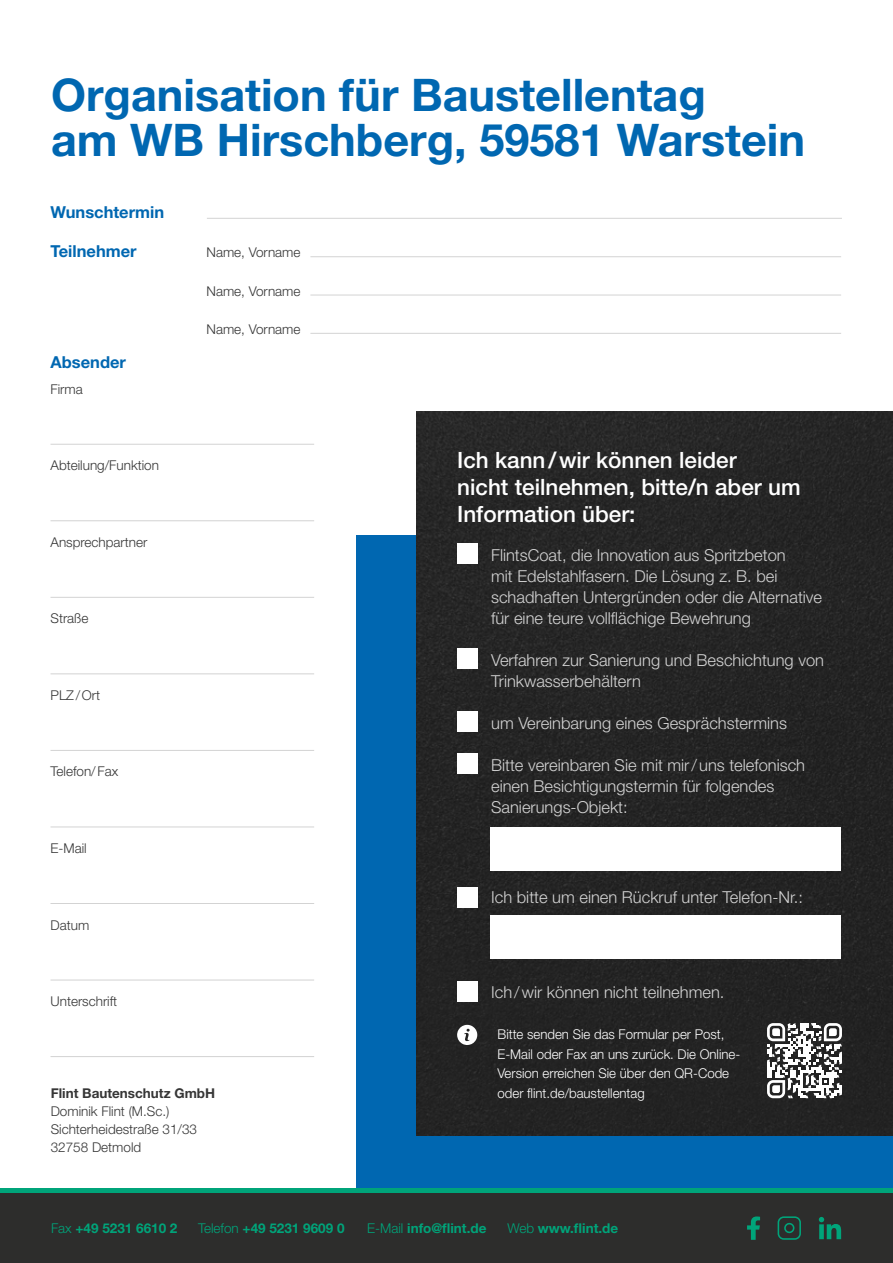
<style>
.page{position:relative;width:893px;height:1263px;background:#fff}
.page>*{position:absolute;margin:0;border:0;box-sizing:border-box;transform-origin:0 0}
.t1{font:700 45px/45px "Helvetica Neue LT Std";color:#0067b1}
.t2{font:500 22.5px/27px "Helvetica Neue LT Std";color:#fff}
.t3{font:300 16.5px/21px "Helvetica Neue LT Std";color:#d3d3d3}
.t4{font:700 16.5px "Helvetica Neue LT Std";color:#0067b1}
.t5{font:300 13.5px/18px "Helvetica Neue LT Std";color:#363636}
.t6{font:300 13.5px/19.5px "Helvetica Neue LT Std";color:#fff}
.t7{font:700 13.5px "Helvetica Neue LT Std";color:#00a47a}
.t8{font:700 13.5px "Helvetica Neue LT Std";color:#363636}
.s1{font-weight:300}
</style>
<div class="page">
<div style="left:356px;top:535px;width:537px;height:728px;background:#0067b1"></div>
<div style="left:0;top:1188px;width:893px;height:73px;background:#00a47a"></div>
<div style="left:0;top:1193px;width:893px;height:70px;background:#2d2d2c"></div>
<div style="left:416px;top:411px;width:477px;height:724px;background:#242424"></div>
<hr style="left:207px;top:218px;width:635px;height:1px;background:#d3d3d3">
<hr style="left:51px;top:444px;width:263px;height:1px;background:#d3d3d3">
<hr style="left:51px;top:520px;width:263px;height:1px;background:#d3d3d3">
<hr style="left:51px;top:597px;width:263px;height:1px;background:#d3d3d3">
<hr style="left:51px;top:673px;width:263px;height:1px;background:#d3d3d3">
<hr style="left:51px;top:750px;width:263px;height:1px;background:#d3d3d3">
<hr style="left:51px;top:826px;width:263px;height:1px;background:#d3d3d3">
<hr style="left:51px;top:903px;width:263px;height:1px;background:#d3d3d3">
<hr style="left:51px;top:980px;width:263px;height:1px;background:#d3d3d3">
<hr style="left:51px;top:1056px;width:263px;height:1px;background:#d3d3d3">
<svg style="left:747px;top:1216px;width:13px;height:24px"></svg>
<svg style="left:777px;top:1216px;width:24px;height:24px"></svg>
<svg style="left:819px;top:1217px;width:22px;height:22px"></svg>
<hr style="left:310px;top:256px;width:531px;height:1px;background:#d3d3d3">
<hr style="left:310px;top:295px;width:531px;height:1px;background:#d3d3d3">
<hr style="left:310px;top:333px;width:531px;height:1px;background:#d3d3d3">
<svg style="left:767px;top:1023px;width:75px;height:75px"></svg>
<svg style="left:457px;top:1025px;width:20px;height:20px"></svg>
<div style="left:457px;top:544px;width:20px;height:20px;background:#fff"></div>
<div style="left:457px;top:649px;width:20px;height:20px;background:#fff"></div>
<div style="left:457px;top:712px;width:20px;height:20px;background:#fff"></div>
<div style="left:457px;top:754px;width:20px;height:20px;background:#fff"></div>
<div style="left:457px;top:887px;width:20px;height:20px;background:#fff"></div>
<div style="left:457px;top:981px;width:20px;height:20px;background:#fff"></div>
<div style="left:491px;top:827px;width:350px;height:44px;background:#fff"></div>
<div style="left:491px;top:915px;width:350px;height:44px;background:#fff"></div>
<h1 class="t1" style="left:51px;top:71px;width:756px">Organisation für Baustellentag<br>am WB Hirschberg, 59581 Warstein</h1>
<p class="t4" style="left:51px;top:202px;width:115px">Wunschtermin</p>
<p class="t4" style="left:51px;top:240px;width:88px">Teilnehmer</p>
<p class="t4" style="left:51px;top:352px;width:77px">Absender</p>
<p class="t5" style="left:51px;top:380px;width:34px">Firma</p>
<p class="t5" style="left:51px;top:456px;width:110px">Abteilung/Funktion</p>
<p class="t5" style="left:51px;top:533px;width:98px">Ansprechpartner</p>
<p class="t5" style="left:51px;top:609px;width:40px">Straße</p>
<p class="t5" style="left:51px;top:686px;width:51px">PLZ/Ort</p>
<p class="t5" style="left:51px;top:762px;width:69px">Telefon/Fax</p>
<p class="t5" style="left:51px;top:839px;width:38px">E-Mail</p>
<p class="t5" style="left:51px;top:915px;width:40px">Datum</p>
<p class="t5" style="left:51px;top:992px;width:68px">Unterschrift</p>
<p class="t5" style="left:206px;top:243px;width:96px">Name, Vorname</p>
<p class="t5" style="left:206px;top:281px;width:96px">Name, Vorname</p>
<p class="t5" style="left:206px;top:320px;width:96px">Name, Vorname</p>
<p class="t8" style="left:51px;top:1085px;width:166px">Flint Bautenschutz GmbH</p>
<p class="t5" style="left:51px;top:1102px;width:148px">Dominik Flint (M.Sc.)<br>Sichterheidestraße 31/33<br>32758 Detmold</p>
<h2 class="t2" style="left:457px;top:446px;width:345px">Ich kann/wir können leider<br>nicht teilnehmen, bitte/n aber um<br>Information über:</h2>
<p class="t3" style="left:491px;top:544px;width:332px">FlintsCoat, die Innovation aus Spritzbeton<br>mit Edelstahlfasern. Die Lösung z. B. bei schadhaften Untergründen oder die Alternative für eine teure vollflächige Bewehrung</p>
<p class="t3" style="left:491px;top:649px;width:334px">Verfahren zur Sanierung und Beschichtung von<br>Trinkwasserbehältern</p>
<p class="t3" style="left:491px;top:712px;width:297px">um Vereinbarung eines Gesprächstermins</p>
<p class="t3" style="left:491px;top:754px;width:316px">Bitte vereinbaren Sie mit mir/uns telefonisch einen Besichtigungstermin für folgendes<br>Sanierungs-Objekt:</p>
<p class="t3" style="left:491px;top:886px;width:313px">Ich bitte um einen Rückruf unter Telefon-Nr.:</p>
<p class="t3" style="left:491px;top:981px;width:235px">Ich/wir können nicht teilnehmen.</p>
<p class="t6" style="left:497px;top:1024px;width:244px">Bitte senden Sie das Formular per Post, E-Mail oder Fax an uns zurück. Die Online-Version erreichen Sie über den QR-Code oder flint.de/baustellentag</p>
<p class="t7" style="left:51px;top:1220px;width:128px"><span class="s1">Fax</span> +49 5231 6610 2</p>
<p class="t7" style="left:198px;top:1220px;width:148px"><span class="s1">Telefon</span> +49 5231 9609 0</p>
<p class="t7" style="left:367px;top:1220px;width:121px"><span class="s1">E-Mail</span> info@flint.de</p>
<p class="t7" style="left:507px;top:1220px;width:112px"><span class="s1">Web</span> www.flint.de</p>
</div>
